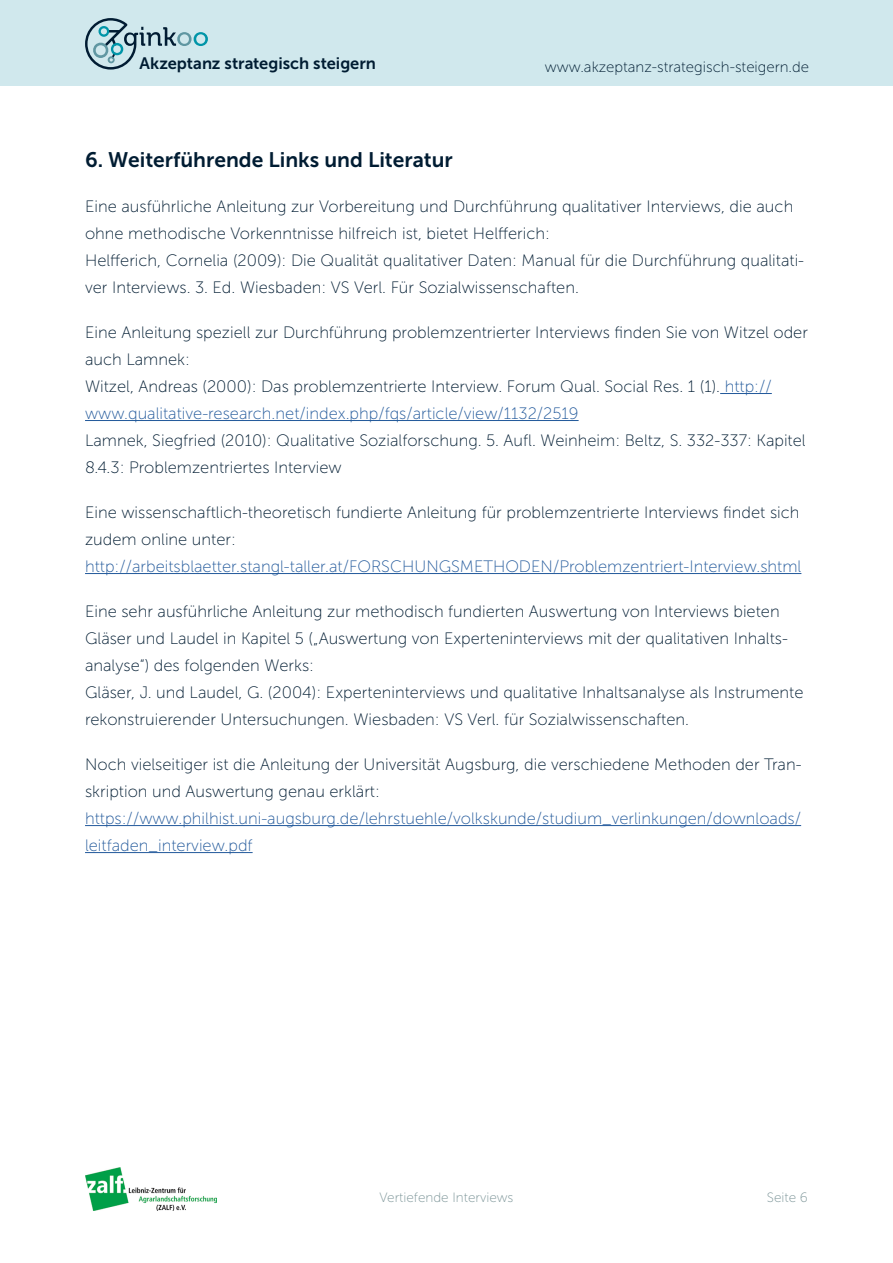
<style>
.page{position:relative;width:893px;height:1263px;background:#fff}
.page>*{position:absolute;margin:0;border:0;box-sizing:border-box;transform-origin:0 0}
.t1{font:21px "Museo Sans 700";color:#001c32}
.t2{font:16.5px/27px "Museo Sans 100";color:#001c32}
.t3{font:16.5px/27px "Museo Sans 100";color:#22599b}
.t4{font:16.5px "Museo Sans 700";color:#001c32}
.t5{font:15px "Museo Sans 100";color:#001c32}
.t6{font:13.5px "Museo Sans 100";color:#7b9497}
.s1{color:#22599b}
</style>
<div class="page">
<div style="left:0;top:0;width:893px;height:85px;background:#d0e8ed"></div>
<svg style="left:85px;top:18px;width:123px;height:52px"></svg>
<img style="left:85px;top:1167px;width:131px;height:44px">
<hr style="left:720px;top:393px;width:52px;height:1px;background:#22599b">
<hr style="left:85px;top:420px;width:494px;height:1px;background:#22599b">
<hr style="left:85px;top:573px;width:716px;height:1px;background:#22599b">
<hr style="left:85px;top:825px;width:716px;height:1px;background:#22599b">
<hr style="left:85px;top:852px;width:168px;height:1px;background:#22599b">
<p class="t4" style="left:139px;top:55px;width:238px">Akzeptanz strategisch steigern</p>
<p class="t5" style="left:545px;top:59px;width:266px">www.akzeptanz-strategisch-steigern.de</p>
<p class="t1" style="left:85px;top:148px;width:369px">6. Weiterführende Links und Literatur</p>
<p class="t2" style="left:85px;top:193px;width:721px">Eine ausführliche Anleitung zur Vorbereitung und Durchführung qualitativer Interviews, die auch ohne methodische Vorkenntnisse hilfreich ist, bietet Helfferich:<br>Helfferich, Cornelia (2009): Die Qualität qualitativer Daten: Manual für die Durchführung qualitati&shy;ver Interviews. 3. Ed. Wiesbaden: VS Verl. Für Sozialwissenschaften.</p>
<p class="t2" style="left:85px;top:319px;width:724px">Eine Anleitung speziell zur Durchführung problemzentrierter Interviews finden Sie von Witzel oder auch Lamnek:<br>Witzel, Andreas (2000): Das problemzentrierte Interview. Forum Qual. Social Res. 1 (1). <span class="s1">http:// www.qualitative-research.net/index.php/fqs/article/view/1132/2519</span></p>
<p class="t2" style="left:85px;top:427px;width:722px">Lamnek, Siegfried (2010): Qualitative Sozialforschung. 5. Aufl. Weinheim: Beltz, S. 332-337: Kapitel<br>8.4.3: Problemzentriertes Interview</p>
<p class="t2" style="left:85px;top:499px;width:716px">Eine wissenschaftlich-theoretisch fundierte Anleitung für problemzentrierte Interviews findet sich zudem online unter:</p>
<p class="t3" style="left:85px;top:553px;width:718px">http://arbeitsblaetter.stangl-taller.at/FORSCHUNGSMETHODEN/Problemzentriert-Interview.shtml</p>
<p class="t2" style="left:85px;top:598px;width:720px">Eine sehr ausführliche Anleitung zur methodisch fundierten Auswertung von Interviews bieten Gläser und Laudel in Kapitel 5 („Auswertung von Experteninterviews mit der qualitativen Inhalts&shy;analyse“) des folgenden Werks:<br>Gläser, J. und Laudel, G. (2004): Experteninterviews und qualitative Inhaltsanalyse als Instrumente rekonstruierender Untersuchungen. Wiesbaden: VS Verl. für Sozialwissenschaften.</p>
<p class="t2" style="left:85px;top:751px;width:718px">Noch vielseitiger ist die Anleitung der Universität Augsburg, die verschiedene Methoden der Tran&shy;skription und Auswertung genau erklärt:</p>
<p class="t3" style="left:85px;top:805px;width:718px">https://www.philhist.uni-augsburg.de/lehrstuehle/volkskunde/studium_verlinkungen/downloads/ leitfaden_interview.pdf</p>
<p class="t6" style="left:379px;top:1190px;width:135px">Vertiefende Interviews</p>
<p class="t6" style="left:767px;top:1190px;width:42px">Seite 6</p>
</div>
